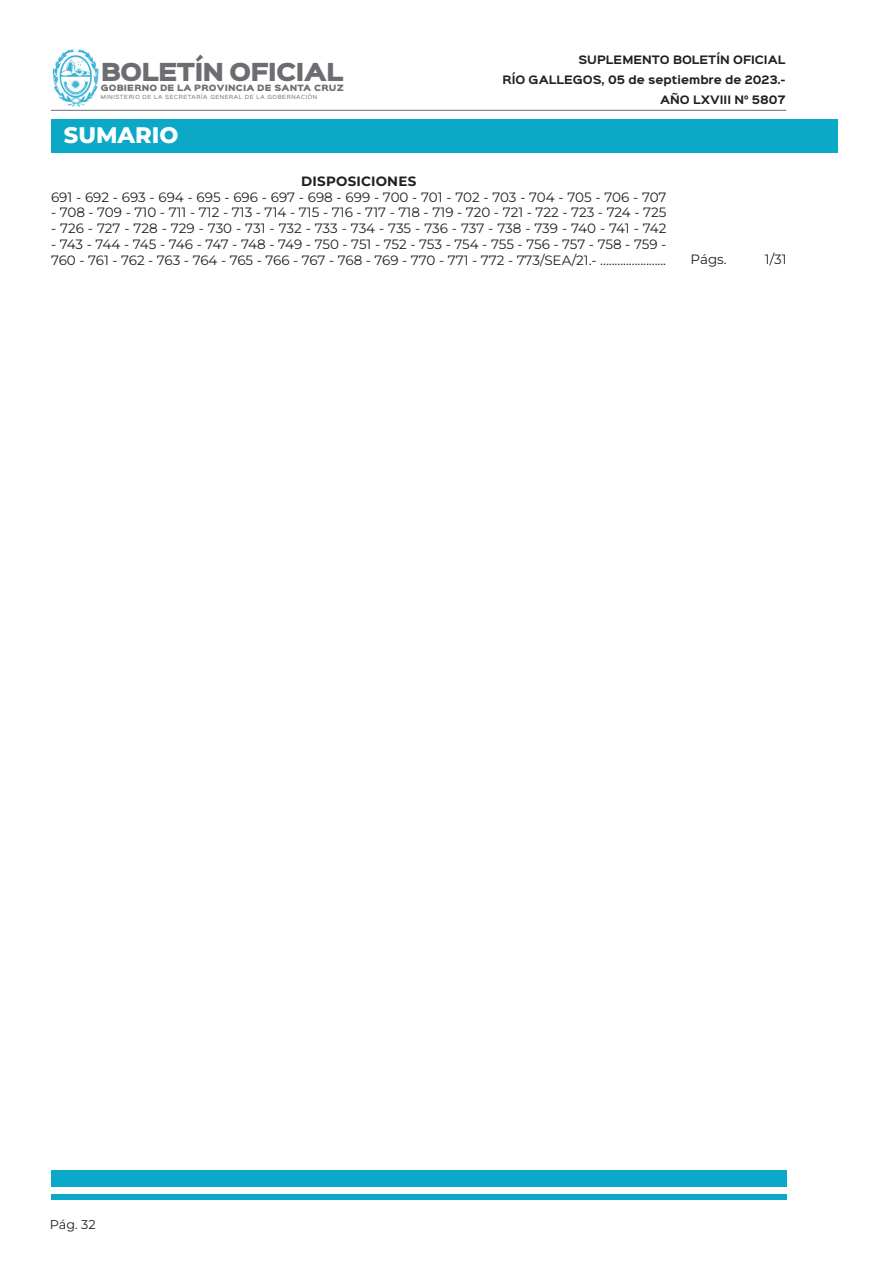
<style>
.page{position:relative;width:893px;height:1263px;background:#fff}
.page>*{position:absolute;margin:0;border:0;box-sizing:border-box;transform-origin:0 0}
.t1{font:800 22.5px "Montserrat";color:#fff}
.t2{font:22.35px "Sinkin Sans 900 X Black";letter-spacing:-.04em;color:#6c6d70}
.t3{font:13.5px/15.8px "Montserrat";color:#231f20}
.t4{font:700 13.5px "Montserrat";letter-spacing:.015em;color:#231f20}
.t5{font:12.75px "Montserrat";color:#231f20}
.t6{font:700 10.5px/20px "Sinkin Sans 700";color:#231f20;text-align:right}
.t7{font:7.8px "Sinkin Sans 900 X Black";letter-spacing:.02em;color:#6c6d70}
.t8{font:5.1px "Sinkin Sans 400";letter-spacing:.12em;color:#6c6d70}
</style>
<div class="page">
<img style="left:52px;top:49px;width:46px;height:57px">
<hr style="left:51px;top:110px;width:735px;height:1px;background:#6c6d70">
<div style="left:51px;top:119px;width:787px;height:33px;background:#0ba9c7"></div>
<div style="left:51px;top:1170px;width:736px;height:17px;background:#0ba9c7"></div>
<div style="left:51px;top:1194px;width:736px;height:5px;background:#0ba9c7"></div>
<h2 class="t2" style="left:101px;top:61px;width:244px">BOLETÍN OFICIAL</h2>
<p class="t7" style="left:101px;top:84px;width:245px">GOBIERNO DE LA PROVINCIA DE SANTA CRUZ</p>
<p class="t8" style="left:101px;top:93px;width:218px">MINISTERIO DE LA SECRETARÍA GENERAL DE LA GOBERNACIÓN</p>
<p class="t1" style="left:64px;top:120px;width:116px">SUMARIO</p>
<p class="t6" style="left:502px;top:50px;width:285px">SUPLEMENTO BOLETÍN OFICIAL<br>RÍO GALLEGOS, 05 de septiembre de 2023.-<br>AÑO LXVIII N° 5807</p>
<p class="t4" style="left:301px;top:171px;width:117px">DISPOSICIONES</p>
<p class="t3" style="left:51px;top:189px;width:617px">691 - 692 - 693 - 694 - 695 - 696 - 697 - 698 - 699 - 700 - 701 - 702 - 703 - 704 - 705 - 706 - 707</p>
<p class="t3" style="left:51px;top:204px;width:617px">- 708 - 709 - 710 - 711 - 712 - 713 - 714 - 715 - 716 - 717 - 718 - 719 - 720 - 721 - 722 - 723 - 724 - 725</p>
<p class="t3" style="left:51px;top:220px;width:617px">- 726 - 727 - 728 - 729 - 730 - 731 - 732 - 733 - 734 - 735 - 736 - 737 - 738 - 739 - 740 - 741 - 742</p>
<p class="t3" style="left:51px;top:236px;width:617px">- 743 - 744 - 745 - 746 - 747 - 748 - 749 - 750 - 751 - 752 - 753 - 754 - 755 - 756 - 757 - 758 - 759 -<br>760 - 761 - 762 - 763 - 764 - 765 - 766 - 767 - 768 - 769 - 770 - 771 - 772 - 773/SEA/21.- .......................</p>
<p class="t3" style="left:691px;top:251px;width:38px">Págs.</p>
<p class="t3" style="left:765px;top:251px;width:23px">1/31</p>
<p class="t5" style="left:50px;top:1215px;width:47px">Pág. 32</p>
</div>
